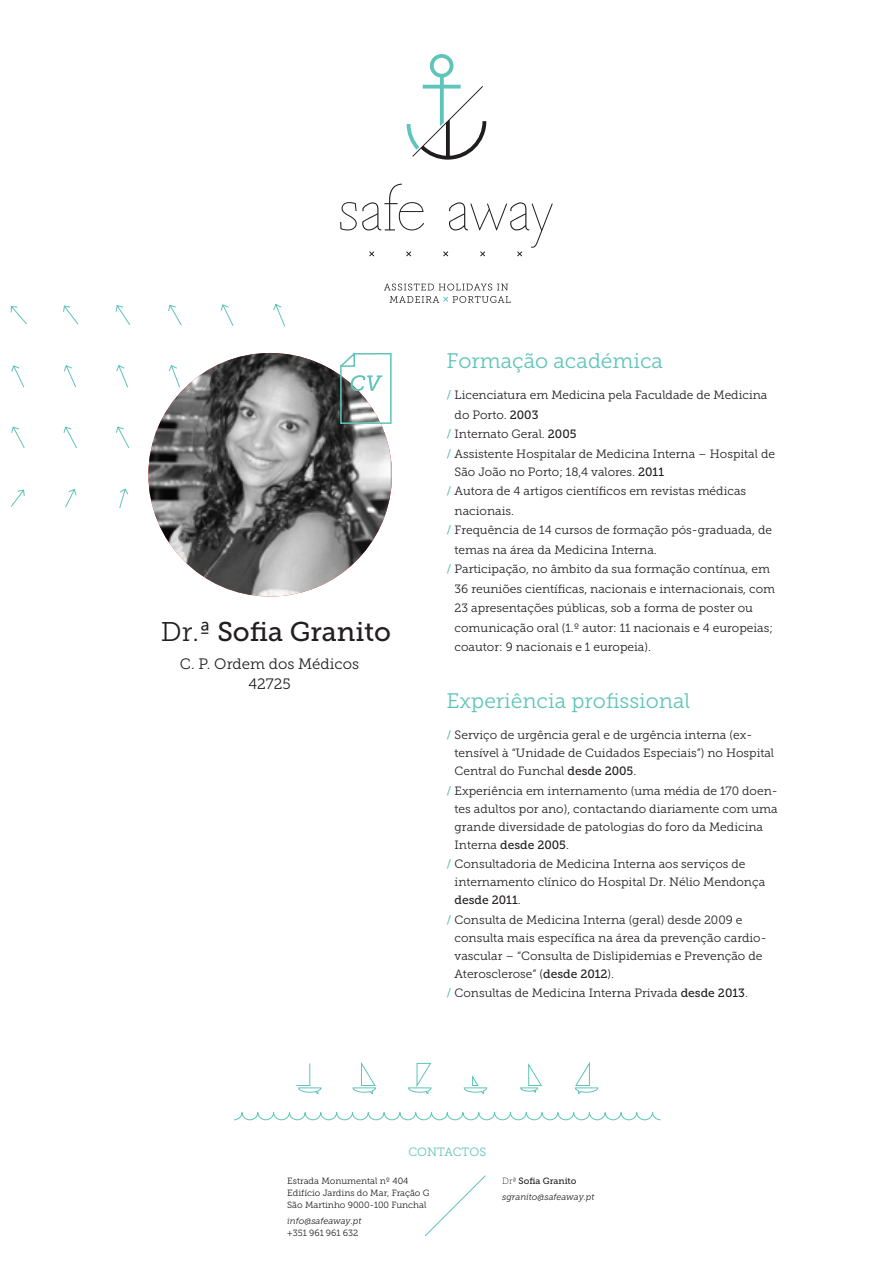
<style>
.page{position:relative;width:893px;height:1263px;background:#fff}
.page>*{position:absolute;margin:0;border:0;box-sizing:border-box;transform-origin:0 0}
.t1{font:27px "Museo Slab 500";color:#231f20}
.t2{font:21px "Museo Slab 300";color:#5fc4b9}
.t3{font:15px "Museo Slab 300";color:#231f20}
.t4{font:12px/18px "Museo Slab 300";color:#231f20}
.t5{font:12px "Museo Slab 300";color:#5fc4b9}
.t6{font:9px/12px "Museo Slab 300";color:#231f20}
.t7{font:italic 9px "Museo Slab 300";color:#231f20}
.t8{font:9px "Museo Slab 500";color:#231f20}
.s1{font-family:"Museo Slab 300"}
.s2{font-family:"Museo Slab 500";color:#5fc4b9}
.s3{font-family:"Museo Slab 500"}
.s4{font-family:"Museo Slab 100"}
</style>
<div class="page">
<svg style="left:407px;top:54px;width:79px;height:106px"></svg>
<svg style="left:369px;top:251px;width:5px;height:5px"></svg>
<svg style="left:406px;top:251px;width:5px;height:5px"></svg>
<svg style="left:340px;top:184px;width:84px;height:46px"></svg>
<svg style="left:443px;top:202px;width:110px;height:54px"></svg>
<svg style="left:384px;top:284px;width:124px;height:6px"></svg>
<svg style="left:390px;top:296px;width:120px;height:7px"></svg>
<svg style="left:296px;top:1062px;width:302px;height:32px"></svg>
<svg style="left:234px;top:1112px;width:427px;height:8px"></svg>
<svg style="left:424px;top:1175px;width:62px;height:62px"></svg>
<svg style="left:10px;top:304px;width:276px;height:204px"></svg>
<img style="left:148px;top:353px;width:244px;height:243px;border-radius:120px">
<svg style="left:339px;top:353px;width:53px;height:72px"></svg>
<p class="t1" style="left:161px;top:617px;width:232px"><span class="s1">Dr.ª</span> Sofia Granito</p>
<p class="t3" style="left:180px;top:656px;width:181px">C. P. Ordem dos Médicos</p>
<p class="t3" style="left:248px;top:675px;width:44px">42725</p>
<p class="t2" style="left:446px;top:349px;width:218px">Formação académica</p>
<p class="t4" style="left:455px;top:385px;width:314px;line-height:19.5px;text-indent:-8px"><span class="s2">/</span> Licenciatura em Medicina pela Faculdade de Medicina do Porto. <span class="s3">2003</span></p>
<p class="t4" style="left:446px;top:425px;width:132px"><span class="s2">/</span> Internato Geral. <span class="s3">2005</span></p>
<p class="t4" style="left:455px;top:445px;width:322px;text-indent:-8px"><span class="s2">/</span> Assistente Hospitalar de Medicina Interna – Hospital de<br>São João no Porto; 18,4 valores. <span class="s3">2011</span></p>
<p class="t4" style="left:455px;top:481px;width:293px;line-height:19.5px;text-indent:-8px"><span class="s2">/</span> Autora de 4 artigos científicos em revistas médicas nacionais.</p>
<p class="t4" style="left:455px;top:520px;width:319px;line-height:19.5px;text-indent:-8px"><span class="s2">/</span> Frequência de 14 cursos de formação pós-graduada, de temas na área da Medicina Interna.</p>
<p class="t4" style="left:455px;top:559px;width:322px;line-height:19.5px;text-indent:-8px"><span class="s2">/</span> Participação, no âmbito da sua formação contínua, em 36 reuniões científicas, nacionais e internacionais, com 23 apresentações públicas, sob a forma de poster ou comunicação oral (1.º autor: 11 nacionais e 4 europeias; coautor: 9 nacionais e 1 europeia).</p>
<p class="t2" style="left:446px;top:690px;width:245px">Experiência profissional</p>
<p class="t4" style="left:455px;top:726px;width:321px;text-indent:-8px"><span class="s2">/</span> Serviço de urgência geral e de urgência interna (ex&shy;tensível à “Unidade de Cuidados Especiais”) no Hospital<br>Central do Funchal <span class="s3">desde 2005</span>.</p>
<p class="t4" style="left:455px;top:782px;width:325px;text-indent:-8px"><span class="s2">/</span> Experiência em internamento (uma média de 170 doen&shy;tes adultos por ano), contactando diariamente com uma grande diversidade de patologias do foro da Medicina Interna <span class="s3">desde 2005</span>.</p>
<p class="t4" style="left:455px;top:855px;width:312px;text-indent:-8px"><span class="s2">/</span> Consultadoria de Medicina Interna aos serviços de internamento clínico do Hospital Dr. Nélio Mendonça <span class="s3">desde 2011</span>.</p>
<p class="t4" style="left:455px;top:911px;width:314px;text-indent:-8px"><span class="s2">/</span> Consulta de Medicina Interna (geral) desde 2009 e consulta mais específica na área da prevenção cardio&shy;vascular – “Consulta de Dislipidemias e Prevenção de Aterosclerose” (<span class="s3">desde 2012</span>).</p>
<p class="t4" style="left:446px;top:984px;width:303px"><span class="s2">/</span> Consultas de Medicina Interna Privada <span class="s3">desde 2013</span>.</p>
<p class="t5" style="left:408px;top:1145px;width:79px">CONTACTOS</p>
<p class="t6" style="left:287px;top:1175px;width:144px">Estrada Monumental nº 404<br>Edifício Jardins do Mar, Fração G<br>São Martinho 9000-100 Funchal</p>
<p class="t7" style="left:287px;top:1216px;width:76px">info@safeaway.pt</p>
<p class="t6" style="left:287px;top:1227px;width:73px">+351 961 961 632</p>
<p class="t8" style="left:502px;top:1175px;width:76px"><span class="s4">Drª</span> Sofia Granito</p>
<p class="t7" style="left:502px;top:1192px;width:94px">sgranito@safeaway.pt</p>
</div>
